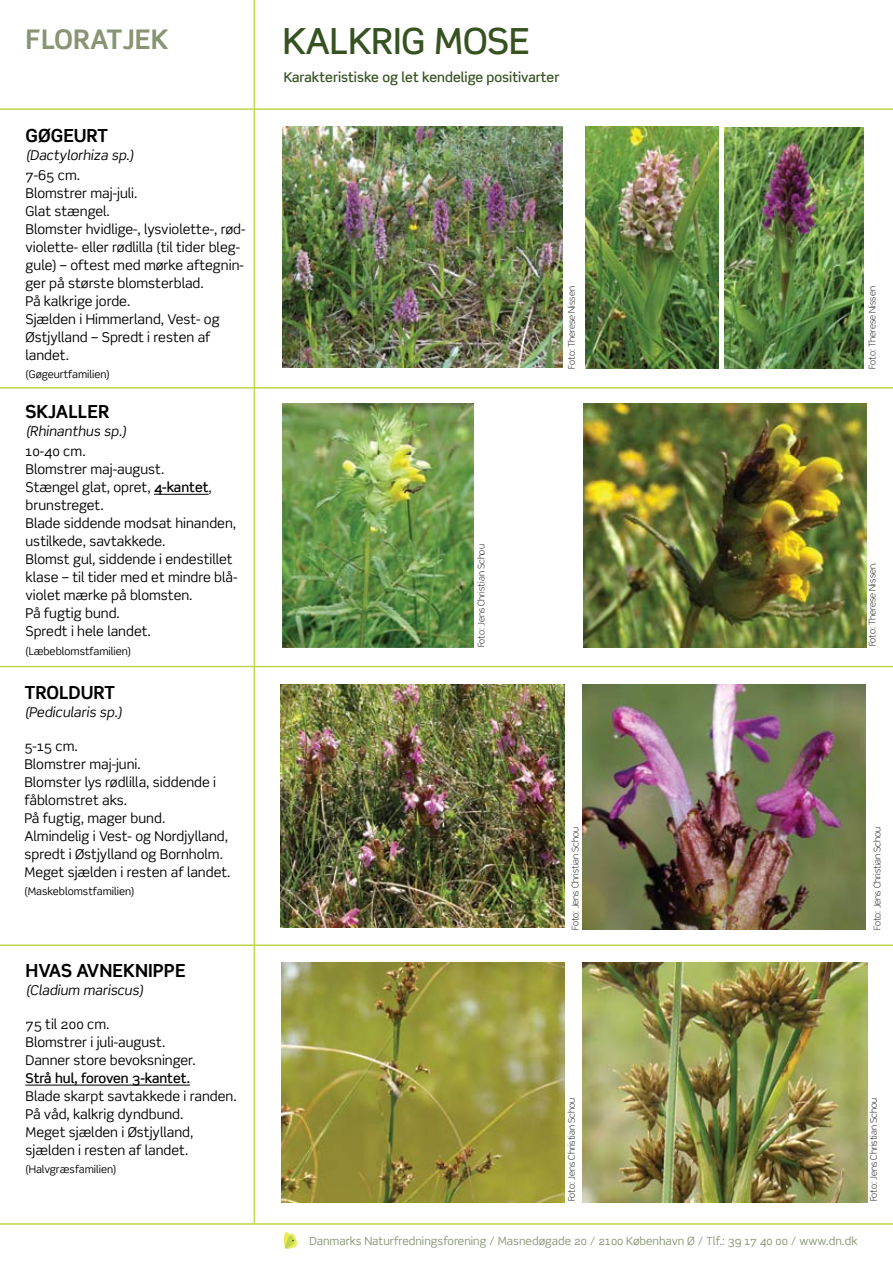
<style>
.page{position:relative;width:893px;height:1263px;background:#fff}
.page>*{position:absolute;margin:0;border:0;box-sizing:border-box;transform-origin:0 0}
.t1{font:500 36px "Scene";color:#355220}
.t2{font:700 27px "Scene";color:#889473}
.t3{font:700 18px "Scene";color:#000}
.t4{font:13.5px/18px "Scene";color:#000}
.t5{font:italic 13.5px "Scene";color:#000}
.t6{font:500 13.5px "Scene";color:#355220}
.t7{font:500 13.5px "Scene";color:#000}
.t8{font:11.25px "Scene";color:#889473}
.t9{font:10.5px "Scene";color:#000}
.t10{font:300 9px "Scene";color:#000}
.s1{font-weight:500}
</style>
<div class="page">
<svg style="left:283px;top:1232px;width:14px;height:17px"></svg>
<hr style="left:154px;top:494px;width:55px;height:1px;background:#000">
<img style="left:282px;top:126px;width:280px;height:242px">
<img style="left:585px;top:126px;width:134px;height:243px">
<hr style="left:0;top:108px;width:893px;height:2px;background:#bdd748">
<hr style="left:0;top:1223px;width:893px;height:2px;background:#bdd748">
<hr style="left:0;top:387px;width:893px;height:2px;background:#bdd748">
<hr style="left:0;top:666px;width:893px;height:1px;background:#bdd748">
<hr style="left:0;top:944px;width:893px;height:2px;background:#bdd748">
<hr style="left:254px;top:0;width:1px;height:1223px;background:#bdd748">
<img style="left:281px;top:685px;width:283px;height:242px">
<img style="left:583px;top:685px;width:282px;height:245px">
<hr style="left:26px;top:1085px;width:164px;height:1px;background:#000">
<img style="left:583px;top:962px;width:284px;height:240px">
<img style="left:281px;top:962px;width:283px;height:240px">
<img style="left:282px;top:404px;width:192px;height:243px">
<img style="left:584px;top:404px;width:282px;height:243px">
<img style="left:724px;top:128px;width:140px;height:240px">
<h2 class="t2" style="left:26px;top:23px;width:145px">FLORATJEK</h2>
<h3 class="t3" style="left:26px;top:124px;width:84px">GØGEURT</h3>
<p class="t5" style="left:26px;top:147px;width:110px">(Dactylorhiza sp.)</p>
<p class="t4" style="left:26px;top:166px;width:222px">7-65 cm.<br>Blomstrer maj-juli.<br>Glat stængel.<br>Blomster hvidlige-, lysviolette-, rød&shy;violette- eller rødlilla (til tider bleg&shy;gule) – oftest med mørke aftegnin&shy;ger på største blomsterblad.<br>På kalkrige jorde.<br>Sjælden i Himmerland, Vest- og<br>Østjylland – Spredt i resten af landet.</p>
<p class="t9" style="left:26px;top:367px;width:86px">(Gøgeurtfamilien)</p>
<h3 class="t3" style="left:26px;top:401px;width:85px">SKJALLER</h3>
<p class="t5" style="left:26px;top:423px;width:102px">(Rhinanthus sp.)</p>
<p class="t4" style="left:26px;top:442px;width:213px">10-40 cm.<br>Blomstrer maj-august.<br>Stængel glat, opret, <span class="s1">4-kantet</span>, brunstreget.<br>Blade siddende modsat hinanden, ustilkede, savtakkede.<br>Blomst gul, siddende i endestillet klase – til tider med et mindre blå&shy;violet mærke på blomsten.<br>På fugtig bund.<br>Spredt i hele landet.</p>
<p class="t9" style="left:26px;top:644px;width:107px">(Læbeblomstfamilien)</p>
<h3 class="t3" style="left:24px;top:681px;width:92px">TROLDURT</h3>
<p class="t5" style="left:24px;top:704px;width:99px">(Pedicularis sp.)</p>
<p class="t4" style="left:24px;top:737px;width:208px">5-15 cm.<br>Blomstrer maj-juni.<br>Blomster lys rødlilla, siddende i fåblomstret aks.<br>På fugtig, mager bund.<br>Almindelig i Vest- og Nordjylland, spredt i Østjylland og Bornholm.<br>Meget sjælden i resten af landet.</p>
<p class="t9" style="left:24px;top:885px;width:111px">(Maskeblomstfamilien)</p>
<h3 class="t3" style="left:26px;top:959px;width:162px">HVAS AVNEKNIPPE</h3>
<p class="t5" style="left:26px;top:981px;width:119px">(Cladium mariscus)</p>
<p class="t4" style="left:26px;top:1015px;width:172px">75 til 200 cm.<br>Blomstrer i juli-august.<br>Danner store bevoksninger.</p>
<p class="t7" style="left:26px;top:1070px;width:166px">Strå hul, foroven 3-kantet.</p>
<p class="t4" style="left:26px;top:1087px;width:213px">Blade skarpt savtakkede i randen.<br>På våd, kalkrig dyndbund.<br>Meget sjælden i Østjylland, sjælden i resten af landet.</p>
<p class="t9" style="left:26px;top:1163px;width:92px">(Halvgræsfamilien)</p>
<h1 class="t1" style="left:283px;top:19px;width:248px">Kalkrig mose</h1>
<p class="t6" style="left:284px;top:69px;width:277px">Karakteristiske og let kendelige positivarter</p>
<p class="t10" style="left:476px;top:647px;width:104px;rotate:-90deg">Foto: Jens Christian Schou</p>
<p class="t10" style="left:566px;top:369px;width:84px;rotate:-90deg">Foto: Therese Nissen</p>
<p class="t10" style="left:867px;top:369px;width:84px;rotate:-90deg">Foto: Therese Nissen</p>
<p class="t10" style="left:867px;top:646px;width:86px;rotate:-90deg">Foto: Therese Nissen.</p>
<p class="t10" style="left:570px;top:930px;width:104px;rotate:-90deg">Foto: Jens Christian Schou</p>
<p class="t10" style="left:872px;top:930px;width:104px;rotate:-90deg">Foto: Jens Christian Schou</p>
<p class="t10" style="left:566px;top:1201px;width:104px;rotate:-90deg">Foto: Jens Christian Schou</p>
<p class="t10" style="left:868px;top:1201px;width:104px;rotate:-90deg">Foto: Jens Christian Schou</p>
<p class="t8" style="left:309px;top:1234px;width:550px">Danmarks Naturfredningsforening / Masnedøgade 20 / 2100 København Ø / Tlf.: 39 17 40 00 / www.dn.dk</p>
</div>
